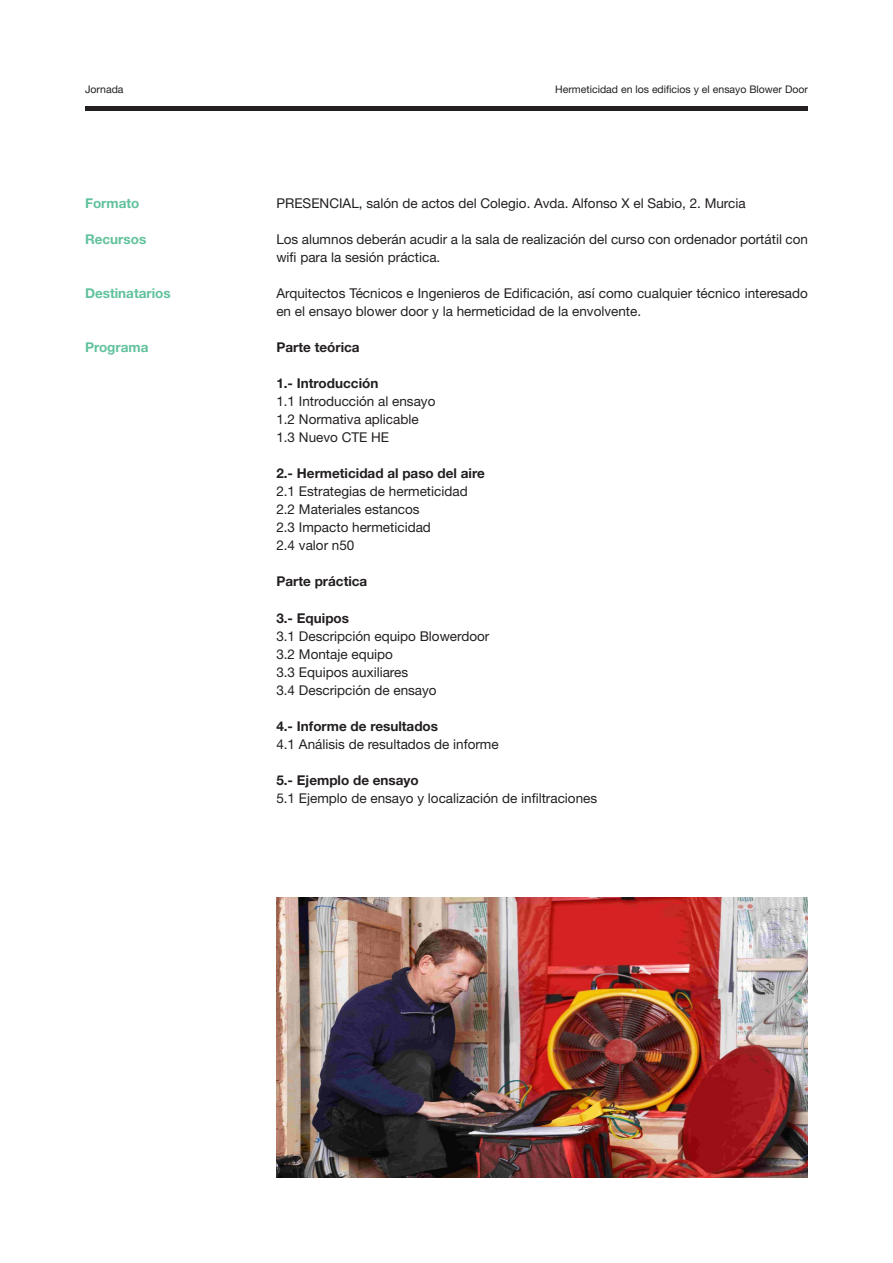
<style>
.page{position:relative;width:893px;height:1263px;background:#fff}
.page>*{position:absolute;margin:0;border:0;box-sizing:border-box;transform-origin:0 0}
.t1{font:13.5px/18px "Helvetica Neue LT Std";color:#231f20}
.t2{font:700 13.5px "Helvetica Neue LT Std";color:#231f20}
.t3{font:700 13.5px "Helvetica Neue LT Std";color:#61c29c}
.t4{font:10.5px "Helvetica Neue LT Std";color:#231f20}
</style>
<div class="page">
<div style="left:85px;top:106px;width:723px;height:5px;background:#231f20"></div>
<img style="left:276px;top:897px;width:532px;height:281px">
<p class="t4" style="left:85px;top:83px;width:40px">Jornada</p>
<p class="t4" style="left:555px;top:83px;width:254px">Hermeticidad en los edificios y el ensayo Blower Door</p>
<p class="t3" style="left:85px;top:195px;width:56px">Formato</p>
<p class="t3" style="left:85px;top:231px;width:63px">Recursos</p>
<p class="t3" style="left:85px;top:285px;width:87px">Destinatarios</p>
<p class="t3" style="left:85px;top:339px;width:65px">Programa</p>
<p class="t1" style="left:276px;top:194px;width:471px">PRESENCIAL, salón de actos del Colegio. Avda. Alfonso X el Sabio, 2. Murcia</p>
<p class="t1" style="left:276px;top:230px;width:533px">Los alumnos deberán acudir a la sala de realización del curso con ordenador portátil con wifi para la sesión práctica.</p>
<p class="t1" style="left:276px;top:284px;width:533px">Arquitectos Técnicos e Ingenieros de Edificación, así como cualquier técnico interesado en el ensayo blower door y la hermeticidad de la envolvente.</p>
<p class="t2" style="left:276px;top:339px;width:85px">Parte teórica</p>
<p class="t2" style="left:276px;top:375px;width:103px">1.- Introducción</p>
<p class="t1" style="left:276px;top:392px;width:161px">1.1 Introducción al ensayo</p>
<p class="t1" style="left:276px;top:410px;width:144px">1.2 Normativa aplicable</p>
<p class="t1" style="left:276px;top:428px;width:114px">1.3 Nuevo CTE HE</p>
<p class="t2" style="left:276px;top:465px;width:210px">2.- Hermeticidad al paso del aire</p>
<p class="t1" style="left:276px;top:482px;width:193px">2.1 Estrategias de hermeticidad</p>
<p class="t1" style="left:276px;top:500px;width:145px">2.2 Materiales estancos</p>
<p class="t1" style="left:276px;top:518px;width:156px">2.3 Impacto hermeticidad</p>
<p class="t1" style="left:276px;top:536px;width:80px">2.4 valor n50</p>
<p class="t2" style="left:276px;top:573px;width:92px">Parte práctica</p>
<p class="t2" style="left:276px;top:609px;width:74px">3.- Equipos</p>
<p class="t1" style="left:276px;top:626px;width:215px">3.1 Descripción equipo Blowerdoor</p>
<p class="t1" style="left:276px;top:644px;width:118px">3.2 Montaje equipo</p>
<p class="t1" style="left:276px;top:662px;width:133px">3.3 Equipos auxiliares</p>
<p class="t1" style="left:276px;top:680px;width:162px">3.4 Descripción de ensayo</p>
<p class="t2" style="left:276px;top:717px;width:163px">4.- Informe de resultados</p>
<p class="t1" style="left:276px;top:734px;width:224px">4.1 Análisis de resultados de informe</p>
<p class="t2" style="left:276px;top:771px;width:144px">5.- Ejemplo de ensayo</p>
<p class="t1" style="left:276px;top:788px;width:322px">5.1 Ejemplo de ensayo y localización de infiltraciones</p>
</div>
